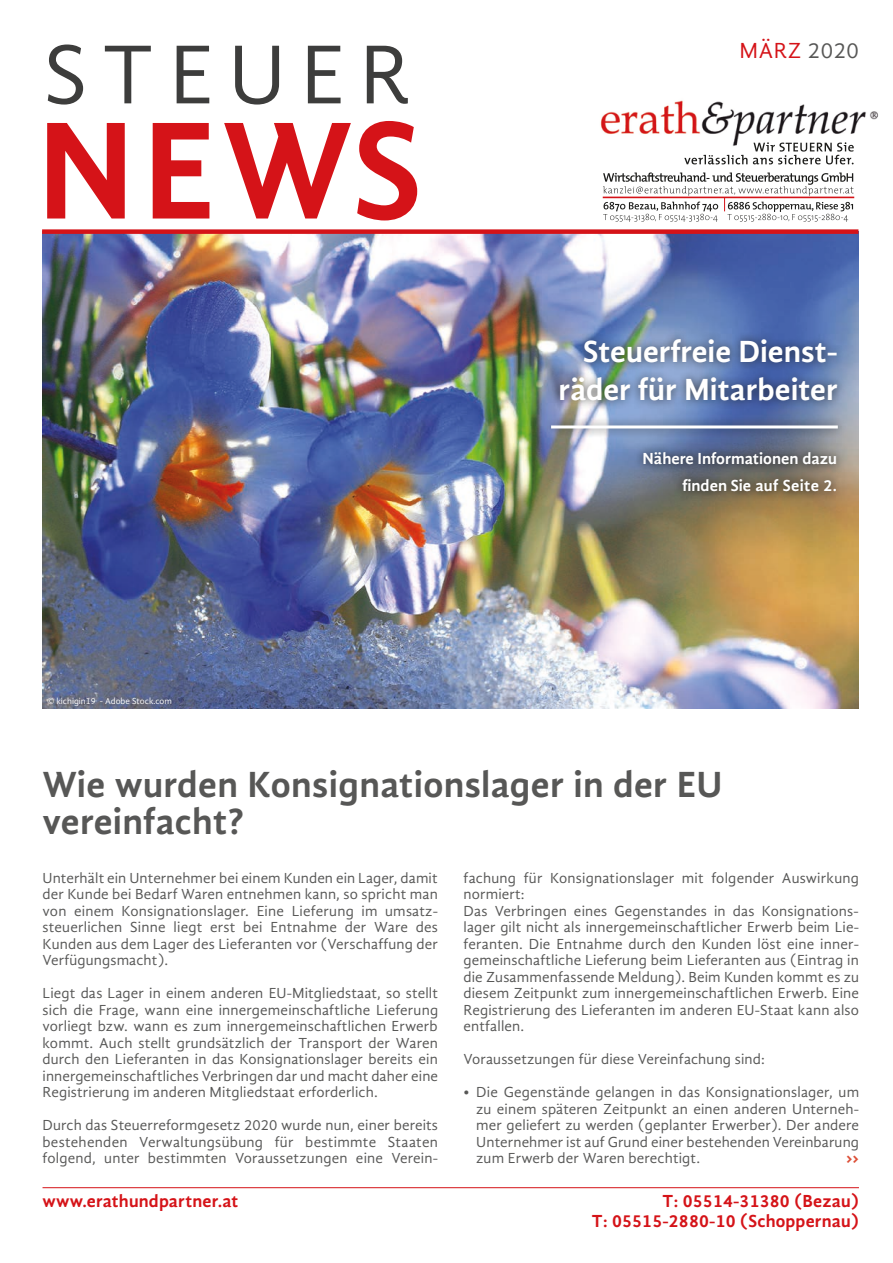
<style>
.page{position:relative;width:893px;height:1263px;background:#fff}
.page>*{position:absolute;margin:0;border:0;box-sizing:border-box;transform-origin:0 0}
.t1{font:700 142.65px "Gandhi Sans";color:#d51318}
.t2{font:85.95px "Gandhi Sans";letter-spacing:.17em;color:#3d3d3c}
.t3{font:700 37.5px/37.5px "Gandhi Sans";letter-spacing:.01em;color:#575756}
.t4{font:700 31.5px/37.8px "Gandhi Sans";color:#fff;text-align:right}
.t5{font:22.5px "Gandhi Sans";letter-spacing:.025em;color:#d51318}
.t6{font:700 18px/20.1px "Gandhi Sans";letter-spacing:.01em;color:#d51318;text-align:right}
.t7{font:700 16.5px/27px "Gandhi Sans";color:#fff;text-align:right}
.t8{font:15px/16.5px "Gandhi Sans";letter-spacing:.01em;color:#575756;text-align:justify}
.t9{font:15px "Zeroes";color:#dd4f37}
.t10{font:9px "Gandhi Sans";color:#fff}
.s1{color:#575756}
</style>
<div class="page">
<img style="left:43px;top:234px;width:815px;height:474px">
<div style="left:542px;top:330px;width:305px;height:108px;background:#1d1d1b;opacity:.75"></div>
<hr style="left:551px;top:425px;width:287px;height:3px;background:#fff">
<svg style="left:634px;top:443px;width:211px;height:58px;background:#6b6a6b"></svg>
<div style="left:42px;top:229px;width:816px;height:5px;background:#d51318"></div>
<img style="left:600px;top:100px;width:279px;height:42px">
<hr style="left:603px;top:197px;width:251px;height:1px;background:#d51318">
<svg style="left:603px;top:172px;width:250px;height:50px"></svg>
<svg style="left:684px;top:142px;width:170px;height:22px"></svg>
<hr style="left:43px;top:1187px;width:816px;height:1px;background:#d51318">
<h2 class="t2" style="left:44px;top:26px;width:368px">STEUER</h2>
<h1 class="t1" style="left:37px;top:88px;width:387px">NEWS</h1>
<p class="t10" style="left:47px;top:696px;width:127px">© kichigin19 - Adobe Stock.com</p>
<h3 class="t5" style="left:740px;top:38px;width:121px">MÄRZ <span class="s1">2020</span></h3>
<h3 class="t4" style="left:559px;top:333px;width:281px">Steuerfreie Dienst&shy;räder für Mitarbeiter</h3>
<p class="t7" style="left:643px;top:445px;width:196px">Nähere Informationen dazu finden Sie auf Seite 2.</p>
<h3 class="t3" style="left:43px;top:765px;width:682px">Wie wurden Konsignationslager in der EU vereinfacht?</h3>
<p class="t8" style="left:43px;top:869px;width:397px">Unterhält ein Unternehmer bei einem Kunden ein Lager, damit der Kunde bei Bedarf Waren entnehmen kann, so spricht man von einem Konsignationslager. Eine Lieferung im umsatz&shy;steuerlichen Sinne liegt erst bei Entnahme der Ware des Kunden aus dem Lager des Lieferanten vor (Verschaffung der Verfügungsmacht).</p>
<p class="t8" style="left:43px;top:985px;width:397px">Liegt das Lager in einem anderen EU-Mitgliedstaat, so stellt sich die Frage, wann eine innergemeinschaftliche Lieferung vorliegt bzw. wann es zum innergemeinschaftlichen Erwerb kommt. Auch stellt grundsätzlich der Transport der Waren durch den Lieferanten in das Konsignationslager bereits ein innergemeinschaftliches Verbringen dar und macht daher eine Registrierung im anderen Mitgliedstaat erforderlich.</p>
<p class="t8" style="left:43px;top:1117px;width:397px">Durch das Steuerreformgesetz 2020 wurde nun, einer bereits bestehenden Verwaltungsübung für bestimmte Staaten folgend, unter bestimmten Voraussetzungen eine Verein-</p>
<p class="t8" style="left:463px;top:869px;width:397px;text-align:left">fachung für Konsignationslager mit folgender Auswirkung normiert:<br>Das Verbringen eines Gegenstandes in das Konsignations&shy;lager gilt nicht als innergemeinschaftlicher Erwerb beim Lie&shy;feranten. Die Entnahme durch den Kunden löst eine inner&shy;gemeinschaftliche Lieferung beim Lieferanten aus (Eintrag in die Zusammenfassende Meldung). Beim Kunden kommt es zu diesem Zeitpunkt zum innergemeinschaftlichen Erwerb. Eine Registrierung des Lieferanten im anderen EU-Staat kann also entfallen.</p>
<p class="t8" style="left:463px;top:1051px;width:303px">Voraussetzungen für diese Vereinfachung sind:</p>
<p class="t8" style="left:476px;top:1084px;width:384px;text-indent:-13px">• Die Gegenstände gelangen in das Konsignationslager, um zu einem späteren Zeitpunkt an einen anderen Unterneh&shy;mer geliefert zu werden (geplanter Erwerber). Der andere Unternehmer ist auf Grund einer bestehenden Vereinbarung zum Erwerb der Waren berechtigt.</p>
<p class="t9" style="left:847px;top:1151px;width:14px">&gt;&gt;</p>
<p class="t6" style="left:43px;top:1191px;width:197px">www.erathundpartner.at</p>
<p class="t6" style="left:591px;top:1191px;width:269px">T: 05514-31380 (Bezau)<br>T: 05515-2880-10 (Schoppernau)</p>
</div>
